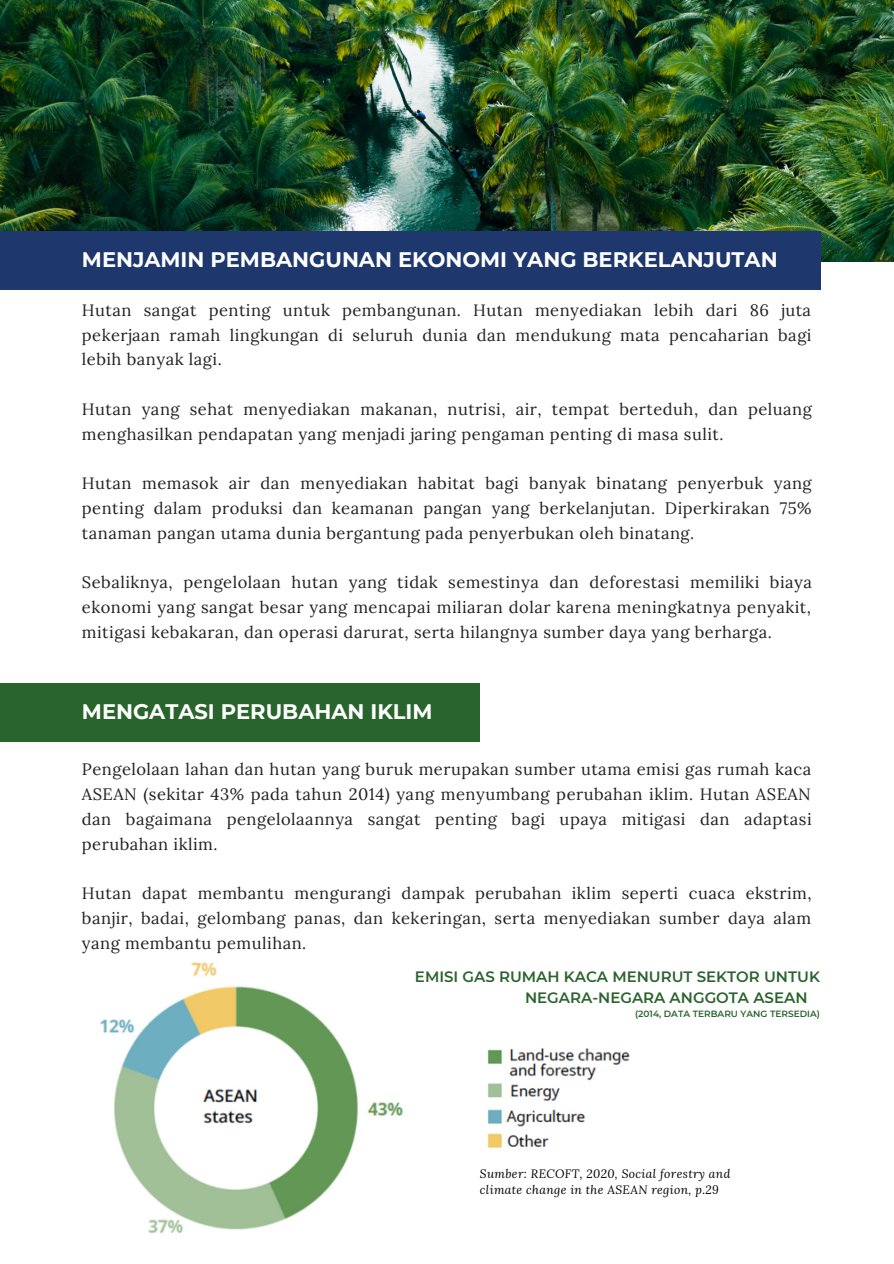
<style>
.page{position:relative;width:894px;height:1264px;background:#fff}
.page>*{position:absolute;margin:0;border:0;box-sizing:border-box;transform-origin:0 0}
.t1{font:700 21px "Montserrat";color:#fff}
.t2{font:16.5px/24.8px "Lora";letter-spacing:.03em;color:#222;text-align:justify}
.t3{font:600 15px/21px "Montserrat";color:#2a642d}
.t4{font:italic 12px/16px "Lora";letter-spacing:.03em;color:#000}
.t5{font:600 9px "Montserrat";color:#2a642d}
</style>
<div class="page">
<img style="left:100px;top:962px;width:304px;height:271px">
<img style="left:487px;top:1048px;width:143px;height:100px">
<img style="left:0;top:0;width:893px;height:261px">
<div style="left:0;top:231px;width:819px;height:59px;background:#1e376d"></div>
<div style="left:0;top:682px;width:479px;height:59px;background:#2a642d"></div>
<p class="t1" style="left:82px;top:247px;width:697px">MENJAMIN PEMBANGUNAN EKONOMI YANG BERKELANJUTAN</p>
<p class="t2" style="left:82px;top:297px;width:731px">Hutan sangat penting untuk pembangunan. Hutan menyediakan lebih dari 86 juta pekerjaan ramah lingkungan di seluruh dunia dan mendukung mata pencaharian bagi lebih banyak lagi.</p>
<p class="t2" style="left:82px;top:396px;width:731px">Hutan yang sehat menyediakan makanan, nutrisi, air, tempat berteduh, dan peluang menghasilkan pendapatan yang menjadi jaring pengaman penting di masa sulit.</p>
<p class="t2" style="left:82px;top:471px;width:731px">Hutan memasok air dan menyediakan habitat bagi banyak binatang penyerbuk yang penting dalam produksi dan keamanan pangan yang berkelanjutan. Diperkirakan 75% tanaman pangan utama dunia bergantung pada penyerbukan oleh binatang.</p>
<p class="t2" style="left:82px;top:570px;width:731px">Sebaliknya, pengelolaan hutan yang tidak semestinya dan deforestasi memiliki biaya ekonomi yang sangat besar yang mencapai miliaran dolar karena meningkatnya penyakit, mitigasi kebakaran, dan operasi darurat, serta hilangnya sumber daya yang berharga.</p>
<p class="t1" style="left:82px;top:698px;width:352px">MENGATASI PERUBAHAN IKLIM</p>
<p class="t2" style="left:82px;top:757px;width:731px">Pengelolaan lahan dan hutan yang buruk merupakan sumber utama emisi gas rumah kaca ASEAN (sekitar 43% pada tahun 2014) yang menyumbang perubahan iklim. Hutan ASEAN dan bagaimana pengelolaannya sangat penting bagi upaya mitigasi dan adaptasi perubahan iklim.</p>
<p class="t2" style="left:82px;top:880px;width:731px">Hutan dapat membantu mengurangi dampak perubahan iklim seperti cuaca ekstrim, banjir, badai, gelombang panas, dan kekeringan, serta menyediakan sumber daya alam yang membantu pemulihan.</p>
<p class="t3" style="left:525px;top:965px;width:296px;text-indent:-110px">EMISI GAS RUMAH KACA MENURUT SEKTOR UNTUK<br>NEGARA-NEGARA ANGGOTA ASEAN</p>
<p class="t5" style="left:635px;top:1008px;width:186px">(2014, DATA TERBARU YANG TERSEDIA)</p>
<p class="t4" style="left:480px;top:1165px;width:252px">Sumber: RECOFT, 2020, Social forestry and climate change in the ASEAN region, p.29</p>
</div>
